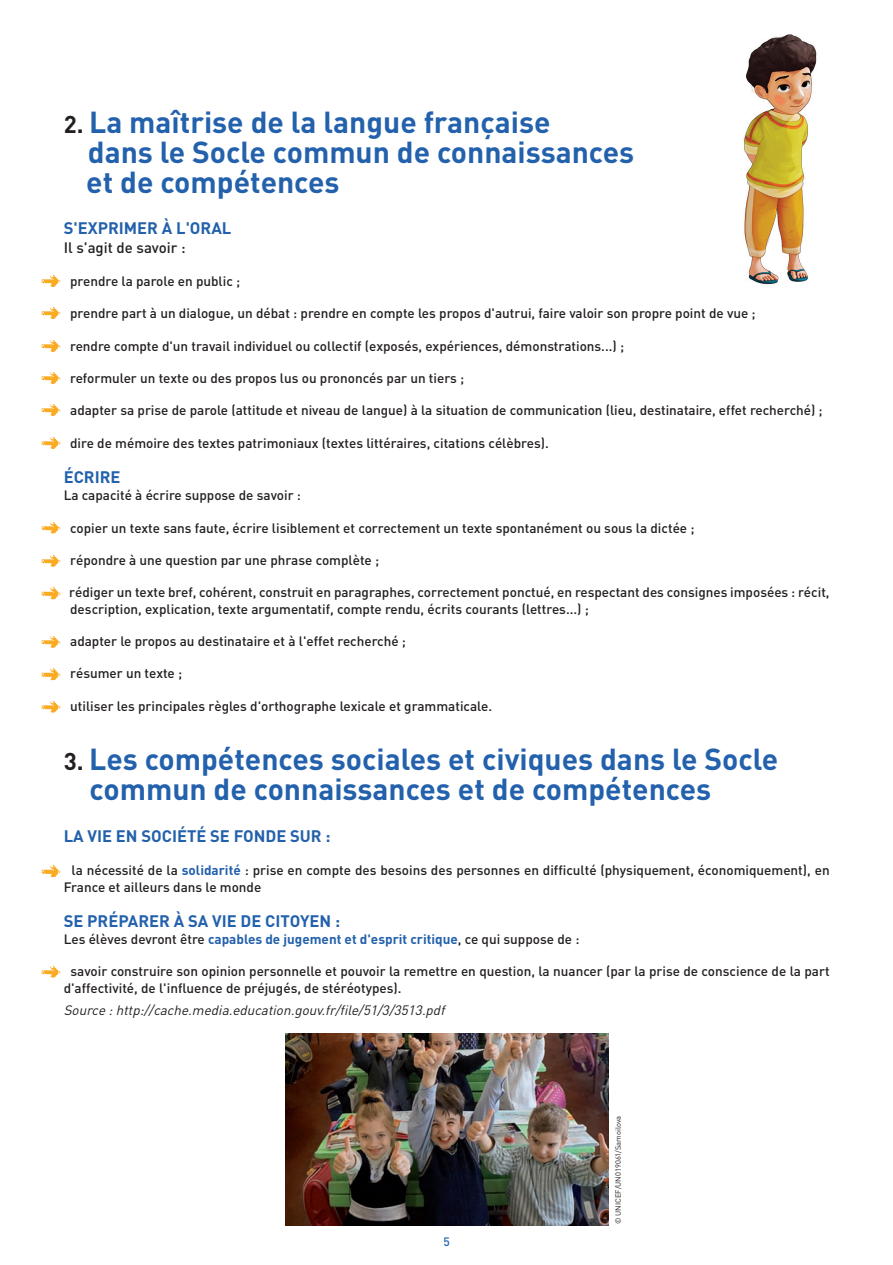
<style>
.page{position:relative;width:893px;height:1265px;background:#fff}
.page>*{position:absolute;margin:0;border:0;box-sizing:border-box;transform-origin:0 0}
.t1{font:700 30px/30px "DIN";color:#2361ac}
.t2{font:700 16.5px "DIN";color:#2361ac}
.t3{font:500 15px "DIN";color:#231f20}
.t4{font:500 13.5px/16.2px "DIN";color:#231f20}
.t5{font:italic 13.5px "DIN";color:#231f20}
.t6{font:500 12px "DIN";color:#2361ac}
.t7{font:7.5px "DIN";color:#231f20}
.s1{font-size:24px;color:#231f20}
.s2{font-weight:700;color:#2361ac}
</style>
<div class="page">
<img style="left:41px;top:274px;width:20px;height:12px">
<img style="left:41px;top:306px;width:20px;height:13px">
<img style="left:41px;top:339px;width:20px;height:12px">
<img style="left:42px;top:371px;width:19px;height:12px">
<img style="left:42px;top:403px;width:19px;height:13px">
<img style="left:42px;top:436px;width:19px;height:12px">
<img style="left:41px;top:521px;width:20px;height:12px">
<img style="left:41px;top:554px;width:20px;height:12px">
<img style="left:41px;top:586px;width:20px;height:13px">
<img style="left:41px;top:635px;width:20px;height:12px">
<img style="left:41px;top:667px;width:20px;height:13px">
<img style="left:41px;top:700px;width:20px;height:12px">
<img style="left:41px;top:864px;width:20px;height:12px">
<img style="left:41px;top:965px;width:20px;height:12px">
<img style="left:743px;top:34px;width:74px;height:251px">
<img style="left:285px;top:1033px;width:323px;height:192px">
<h1 class="t1" style="left:86px;top:109px;width:549px;text-indent:-23px"><span class="s1">2.</span> La maîtrise de la langue française<br>dans le Socle commun de connaissances et de compétences</h1>
<p class="t2" style="left:64px;top:221px;width:169px">S'EXPRIMER À L'ORAL</p>
<p class="t3" style="left:64px;top:240px;width:123px">Il s'agit de savoir :</p>
<p class="t4" style="left:70px;top:273px;width:171px">prendre la parole en public ;</p>
<p class="t4" style="left:70px;top:306px;width:686px">prendre part à un dialogue, un débat : prendre en compte les propos d'autrui, faire valoir son propre point de vue ;</p>
<p class="t4" style="left:70px;top:338px;width:555px">rendre compte d'un travail individuel ou collectif (exposés, expériences, démonstrations...) ;</p>
<p class="t4" style="left:70px;top:371px;width:395px">reformuler un texte ou des propos lus ou prononcés par un tiers ;</p>
<p class="t4" style="left:70px;top:403px;width:753px">adapter sa prise de parole (attitude et niveau de langue) à la situation de communication (lieu, destinataire, effet recherché) ;</p>
<p class="t4" style="left:70px;top:435px;width:480px">dire de mémoire des textes patrimoniaux (textes littéraires, citations célèbres).</p>
<p class="t2" style="left:64px;top:469px;width:58px">ÉCRIRE</p>
<p class="t4" style="left:64px;top:488px;width:239px">La capacité à écrire suppose de savoir :</p>
<p class="t4" style="left:70px;top:520px;width:625px">copier un texte sans faute, écrire lisiblement et correctement un texte spontanément ou sous la dictée ;</p>
<p class="t4" style="left:70px;top:552px;width:310px">répondre à une question par une phrase complète ;</p>
<p class="t4" style="left:69px;top:585px;width:761px">rédiger un texte bref, cohérent, construit en paragraphes, correctement ponctué, en respectant des consignes imposées : récit, description, explication, texte argumentatif, compte rendu, écrits courants (lettres...) ;</p>
<p class="t4" style="left:70px;top:633px;width:337px">adapter le propos au destinataire et à l'effet recherché ;</p>
<p class="t4" style="left:70px;top:666px;width:113px">résumer un texte ;</p>
<p class="t4" style="left:70px;top:698px;width:423px">utiliser les principales règles d'orthographe lexicale et grammaticale.</p>
<h1 class="t1" style="left:90px;top:746px;width:690px;text-indent:-26px"><span class="s1">3.</span> Les compétences sociales et civiques dans le Socle commun de connaissances et de compétences</h1>
<p class="t2" style="left:64px;top:828px;width:268px">LA VIE EN SOCIÉTÉ SE FONDE SUR :</p>
<p class="t4" style="left:64px;top:863px;width:767px;text-indent:8px">la nécessité de la <span class="s2">solidarité</span> : prise en compte des besoins des personnes en difficulté (physiquement, économiquement), en<br>France et ailleurs dans le monde</p>
<p class="t2" style="left:64px;top:912px;width:278px">SE PRÉPARER À SA VIE DE CITOYEN :</p>
<p class="t4" style="left:64px;top:931px;width:517px">Les élèves devront être <span class="s2">capables de jugement et d'esprit critique</span>, ce qui suppose de :</p>
<p class="t4" style="left:64px;top:964px;width:767px;text-indent:7px">savoir construire son opinion personnelle et pouvoir la remettre en question, la nuancer (par la prise de conscience de la part d'affectivité, de l'influence de préjugés, de stéréotypes).</p>
<p class="t5" style="left:64px;top:1003px;width:385px">Source :http://cache.media.education.gouv.fr/file/51/3/3513.pdf</p>
<p class="t6" style="left:443px;top:1235px;width:8px">5</p>
<p class="t7" style="left:614px;top:1223px;width:110px;rotate:-90deg">© UNICEF/UN019061/Samoilova</p>
</div>
